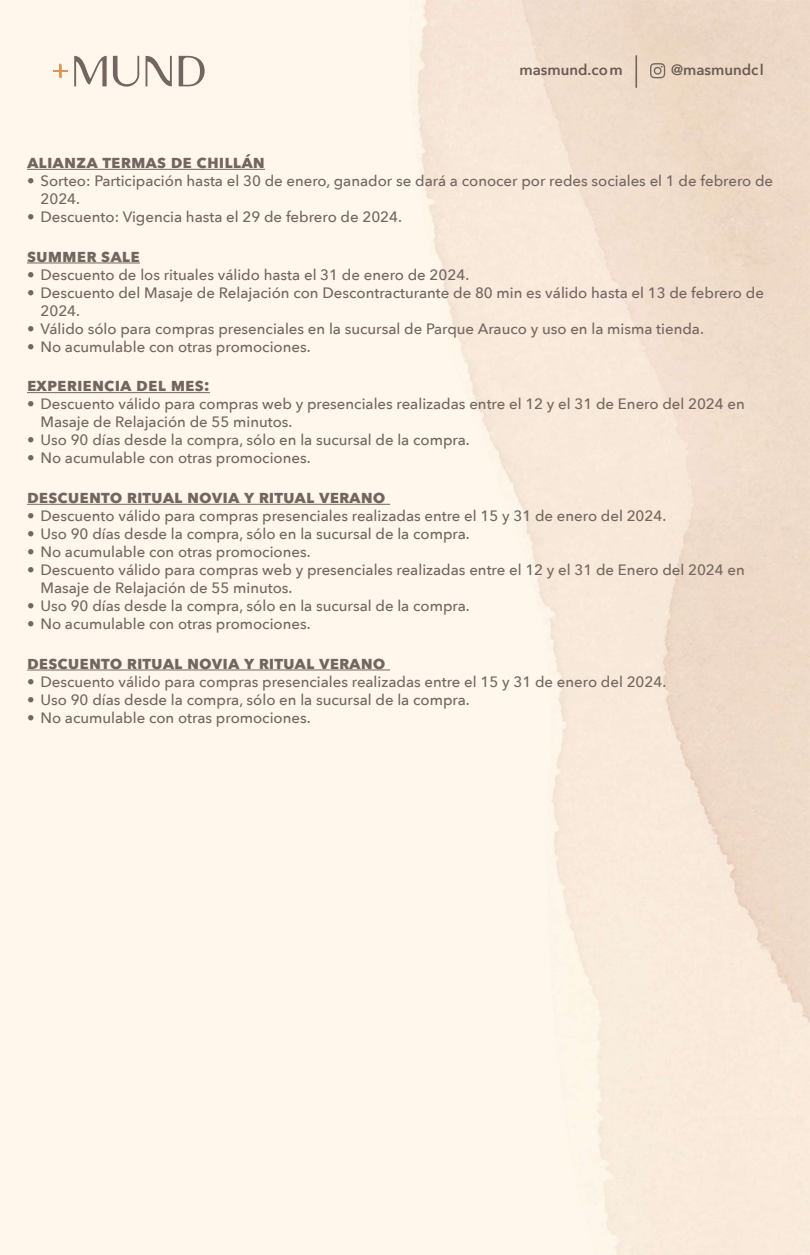
<style>
.page{position:relative;width:810px;height:1255px;background:#fff}
.page>*{position:absolute;margin:0;border:0;box-sizing:border-box;transform-origin:0 0}
.t1{font:700 18px "Avenir Next";color:#736661}
.t2{font:500 15px/18px "Avenir Next";color:#736661}
.t3{font:600 14.92px "Avenir Next";color:#6b5952}
.t4{font:600 14.92px "Avenir Next";color:#6b5c52}
</style>
<div class="page">
<img style="left:0;top:0;width:810px;height:1254px">
<svg style="left:113px;top:56px;width:26px;height:31px"></svg>
<svg style="left:179px;top:56px;width:26px;height:30px"></svg>
<svg style="left:74px;top:56px;width:33px;height:30px"></svg>
<svg style="left:146px;top:56px;width:26px;height:30px"></svg>
<svg style="left:53px;top:64px;width:14px;height:14px"></svg>
<hr style="left:635px;top:55px;width:2px;height:33px;background:#736661">
<svg style="left:650px;top:63px;width:15px;height:15px"></svg>
<hr style="left:27px;top:169px;width:238px;height:1px;background:#736661">
<hr style="left:27px;top:262px;width:113px;height:1px;background:#736661">
<hr style="left:27px;top:392px;width:183px;height:1px;background:#736661">
<hr style="left:27px;top:504px;width:363px;height:1px;background:#736661">
<hr style="left:27px;top:669px;width:363px;height:1px;background:#736661">
<p class="t3" style="left:519px;top:57px;width:105px">masmund.com</p>
<p class="t4" style="left:671px;top:57px;width:94px">@masmundcl</p>
<p class="t1" style="left:27px;top:146px;width:239px">Alianza Termas de Chillán</p>
<p class="t2" style="left:40px;top:171px;width:734px;text-indent:-14px">• Sorteo: Participación hasta el 30 de enero, ganador se dará a conocer por redes sociales el 1 de febrero de<br>2024.</p>
<p class="t2" style="left:27px;top:207px;width:377px">• Descuento: Vigencia hasta el 29 de febrero de 2024.</p>
<p class="t1" style="left:27px;top:240px;width:115px">Summ er Sale</p>
<p class="t2" style="left:27px;top:265px;width:444px">• Descuento de los rituales válido hasta el 31 de enero de 2024.</p>
<p class="t2" style="left:40px;top:283px;width:725px;text-indent:-14px">• Descuento del Masaje de Relajación con Descontracturante de 80 min es válido hasta el 13 de febrero de<br>2024.</p>
<p class="t2" style="left:27px;top:319px;width:678px">• Válido sólo para compras presenciales en la sucursal de Parque Arauco y uso en la misma tienda.</p>
<p class="t2" style="left:27px;top:337px;width:285px">• No acumulable con otras promociones.</p>
<p class="t1" style="left:27px;top:369px;width:184px">Experiencia del Mes:</p>
<p class="t2" style="left:40px;top:394px;width:706px;text-indent:-14px">• Descuento válido para compras web y presenciales realizadas entre el 12 y el 31 de Enero del 2024 en<br>Masaje de Relajación de 55 minutos.</p>
<p class="t2" style="left:27px;top:430px;width:444px">• Uso 90 días desde la compra, sólo en la sucursal de la compra.</p>
<p class="t2" style="left:27px;top:448px;width:285px">• No acumulable con otras promociones.</p>
<p class="t1" style="left:27px;top:481px;width:360px">Descuento ritual novia y ritual verano</p>
<p class="t2" style="left:27px;top:506px;width:641px">• Descuento válido para compras presenciales realizadas entre el 15 y 31 de enero del 2024.</p>
<p class="t2" style="left:27px;top:524px;width:444px">• Uso 90 días desde la compra, sólo en la sucursal de la compra.</p>
<p class="t2" style="left:27px;top:542px;width:285px">• No acumulable con otras promociones.</p>
<p class="t2" style="left:40px;top:560px;width:706px;text-indent:-14px">• Descuento válido para compras web y presenciales realizadas entre el 12 y el 31 de Enero del 2024 en<br>Masaje de Relajación de 55 minutos.</p>
<p class="t2" style="left:27px;top:596px;width:444px">• Uso 90 días desde la compra, sólo en la sucursal de la compra.</p>
<p class="t2" style="left:27px;top:614px;width:285px">• No acumulable con otras promociones.</p>
<p class="t1" style="left:27px;top:646px;width:360px">Descuento ritual novia y ritual verano</p>
<p class="t2" style="left:27px;top:672px;width:641px">• Descuento válido para compras presenciales realizadas entre el 15 y 31 de enero del 2024.</p>
<p class="t2" style="left:27px;top:690px;width:444px">• Uso 90 días desde la compra, sólo en la sucursal de la compra.</p>
<p class="t2" style="left:27px;top:708px;width:285px">• No acumulable con otras promociones.</p>
</div>
